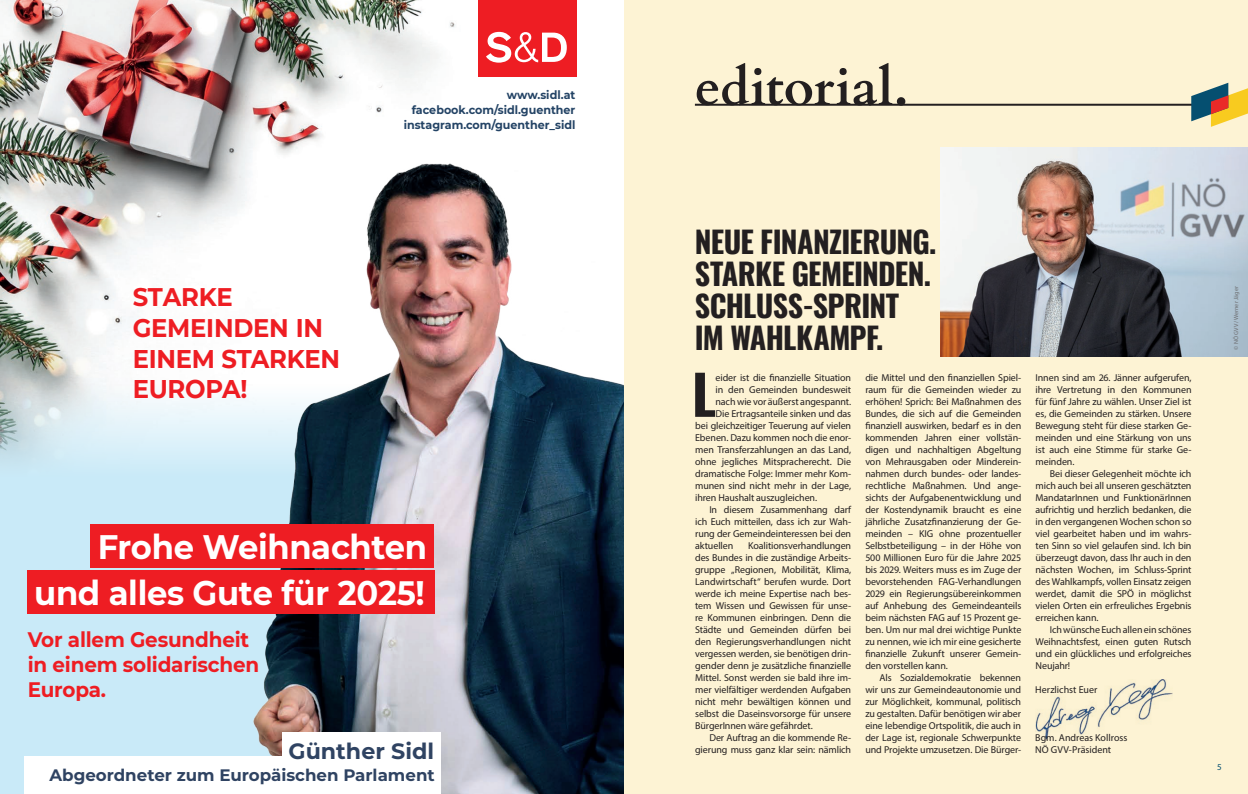
<style>
.page{position:relative;width:1248px;height:794px;background:#fff}
.page>*{position:absolute;margin:0;border:0;box-sizing:border-box;transform-origin:0 0}
.t1{font:54.4px "Oswald";color:#231f20}
.t2{font:700 52px "Cardo";color:#231f20}
.t3{font:700 33.9px/45.7px "Montserrat";letter-spacing:-.01em;color:#fff;text-align:right;scale:.95 1}
.t4{font:30px/32px "Oswald";letter-spacing:-.02em;color:#231f20}
.t5{font:700 25.6px/30.7px "Montserrat";letter-spacing:-.01em;color:#ee1d23;scale:.95 1}
.t6{font:700 22.2px "Montserrat";color:#2f4362}
.t7{font:700 21px/25.1px "Montserrat";letter-spacing:-.01em;color:#ee1d23;scale:.95 1}
.t8{font:700 16.6px "Montserrat";color:#2f4362}
.t9{font:700 11.7px/15.1px "Montserrat";color:#234365;text-align:right;scale:.95 1}
.t10{font:10px/12px "Myriad Pro";letter-spacing:-.01em;color:#231f20;text-align:justify}
.t11{font:9px "Myriad Pro";color:#054f70}
.t12{font:6px "Myriad Pro";letter-spacing:.02em;color:#6c6d70}
</style>
<div class="page">
<img style="left:0;top:0;width:577px;height:113px">
<img style="left:0;top:113px;width:624px;height:681px">
<div style="left:478px;top:0;width:98px;height:77px;background:#ee1d23"></div>
<svg style="left:486px;top:32px;width:80px;height:31px"></svg>
<div style="left:90px;top:524px;width:344px;height:44px;background:#ee1d23"></div>
<div style="left:27px;top:570px;width:407px;height:44px;background:#ee1d23"></div>
<div style="left:282px;top:732px;width:159px;height:29px;background:#fff"></div>
<div style="left:24px;top:756px;width:417px;height:38px;background:#fff"></div>
<div style="left:624px;top:0;width:623px;height:794px;background:#fdf3d4"></div>
<hr style="left:694px;top:104px;width:553px;height:2px;background:#231f20">
<img style="left:940px;top:148px;width:307px;height:209px">
<svg style="left:1191px;top:83px;width:56px;height:44px"></svg>
<img style="left:1035px;top:679px;width:137px;height:61px">
<h3 class="t5" style="left:133px;top:280px;width:220px">STARKE<br>GEMEINDEN IN<br>EINEM STARKEN<br>EUROPA!</h3>
<p class="t9" style="left:403px;top:86px;width:182px">www.sidl.at facebook.com/sidl.guenther instagram.com/guenther_sidl</p>
<h3 class="t3" style="left:34px;top:522px;width:415px">Frohe Weihnachten und alles Gute für 2025!</h3>
<h3 class="t7" style="left:28px;top:626px;width:245px">Vor allem Gesundheit in einem solidarischen<br>Europa.</h3>
<h3 class="t6" style="left:288px;top:735px;width:147px">Günther Sidl</h3>
<h3 class="t8" style="left:49px;top:763px;width:387px">Abgeordneter zum Europäischen Parlament</h3>
<h2 class="t2" style="left:694px;top:45px;width:215px">editorial.</h2>
<h3 class="t4" style="left:694px;top:223px;width:243px">NEUE FINANZIERUNG.<br>STARKE GEMEINDEN.<br>SCHLUSS-SPRINT<br>IM WAHLKAMPF.</h3>
<h1 class="t1" style="left:691px;top:346px;width:26px">L</h1>
<p class="t10" style="left:715px;top:371px;width:137px">eider ist die finanzielle Situation</p>
<p class="t10" style="left:715px;top:383px;width:137px">in den Gemeinden bundesweit</p>
<p class="t10" style="left:715px;top:395px;width:137px">nach wie vor äußerst angespannt.</p>
<p class="t10" style="left:715px;top:407px;width:137px">Die Ertragsanteile sinken und das</p>
<p class="t10" style="left:695px;top:419px;width:157px">bei gleichzeitiger Teuerung auf vielen</p>
<p class="t10" style="left:695px;top:431px;width:157px">Ebenen. Dazu kommen noch die enor-</p>
<p class="t10" style="left:695px;top:443px;width:157px">men Transferzahlungen an das Land,</p>
<p class="t10" style="left:695px;top:455px;width:157px">ohne jegliches Mitspracherecht. Die</p>
<p class="t10" style="left:695px;top:467px;width:157px">dramatische Folge: Immer mehr Kom-</p>
<p class="t10" style="left:695px;top:479px;width:157px">munen sind nicht mehr in der Lage,</p>
<p class="t10" style="left:695px;top:491px;width:123px">ihren Haushalt auszugleichen.</p>
<p class="t10" style="left:709px;top:503px;width:143px">In diesem Zusammenhang darf</p>
<p class="t10" style="left:695px;top:515px;width:157px">ich Euch mitteilen, dass ich zur Wah-</p>
<p class="t10" style="left:695px;top:527px;width:157px">rung der Gemeindeinteressen bei den</p>
<p class="t10" style="left:695px;top:539px;width:40px">aktuellen</p>
<p class="t10" style="left:695px;top:539px;width:157px;text-indent:53px">Koalitionsverhandlungen des Bundes in die zuständige Arbeits&shy;gruppe „Regionen, Mobilität, Klima, Landwirtschaft“ berufen wurde. Dort werde ich meine Expertise nach bes&shy;tem Wissen und Gewissen für unse&shy;re Kommunen einbringen. Denn die Städte und Gemeinden dürfen bei den Regierungsverhandlungen nicht vergessen werden, sie benötigen drin&shy;gender denn je zusätzliche finanzielle Mittel. Sonst werden sie bald ihre im&shy;mer vielfältiger werdenden Aufgaben nicht mehr bewältigen können und selbst die Daseinsvorsorge für unsere BürgerInnen wäre gefährdet.</p>
<p class="t10" style="left:695px;top:731px;width:157px;text-align:right">Der Auftrag an die kommende Re&shy;gierung muss ganz klar sein: nämlich</p>
<p class="t10" style="left:865px;top:371px;width:157px">die Mittel und den finanziellen Spiel&shy;raum für die Gemeinden wieder zu erhöhen! Sprich: Bei Maßnahmen des Bundes, die sich auf die Gemeinden finanziell auswirken, bedarf es in den kommenden Jahren einer vollstän&shy;digen und nachhaltigen Abgeltung von Mehrausgaben oder Minderein&shy;nahmen durch bundes- oder landes&shy;rechtliche Maßnahmen. Und ange&shy;sichts der Aufgabenentwicklung und der Kostendynamik braucht es eine jährliche Zusatzfinanzierung der Ge&shy;meinden – KIG ohne prozentueller Selbstbeteiligung – in der Höhe von 500 Millionen Euro für die Jahre 2025 bis 2029. Weiters muss es im Zuge der bevorstehenden FAG-Verhandlungen 2029 ein Regierungsübereinkommen auf Anhebung des Gemeindeanteils beim nächsten FAG auf 15 Prozent ge&shy;ben. Um nur mal drei wichtige Punkte zu nennen, wie ich mir eine gesicherte finanzielle Zukunft unserer Gemein&shy;den vorstellen kann.</p>
<p class="t10" style="left:865px;top:671px;width:157px;text-indent:14px">Als Sozialdemokratie bekennen wir uns zur Gemeindeautonomie und zur Möglichkeit, kommunal, politisch zu gestalten. Dafür benötigen wir aber eine lebendige Ortspolitik, die auch in der Lage ist, regionale Schwerpunkte und Projekte umzusetzen. Die Bürger-</p>
<p class="t10" style="left:1035px;top:371px;width:157px">Innen sind am 26. Jänner aufgerufen, ihre Vertretung in den Kommunen für fünf Jahre zu wählen. Unser Ziel ist es, die Gemeinden zu stärken. Unsere Bewegung steht für diese starken Ge&shy;meinden und eine Stärkung von uns ist auch eine Stimme für starke Ge&shy;meinden.</p>
<p class="t10" style="left:1035px;top:467px;width:157px;text-indent:14px">Bei dieser Gelegenheit möchte ich mich auch bei all unseren geschätzten MandatarInnen und FunktionärInnen aufrichtig und herzlich bedanken, die in den vergangenen Wochen schon so viel gearbeitet haben und im wahrs&shy;ten Sinn so viel gelaufen sind. Ich bin überzeugt davon, dass Ihr auch in den nächsten Wochen, im Schluss-Sprint des Wahlkampfs, vollen Einsatz zeigen werdet, damit die SPÖ in möglichst vielen Orten ein erfreuliches Ergebnis erreichen kann.</p>
<p class="t10" style="left:1035px;top:623px;width:157px;text-indent:14px">Ich wünsche Euch allen ein schönes Weihnachtsfest, einen guten Rutsch und ein glückliches und erfolgreiches Neujahr!</p>
<p class="t10" style="left:1035px;top:683px;width:63px">Herzlichst Euer</p>
<p class="t10" style="left:1035px;top:731px;width:94px">Bgm. Andreas Kollross<br>NÖ GVV-Präsident</p>
<p class="t12" style="left:1232px;top:350px;width:65px;rotate:-90deg">© NÖ GVV/Werner Jäger</p>
<p class="t11" style="left:1217px;top:761px;width:6px">5</p>
</div>
